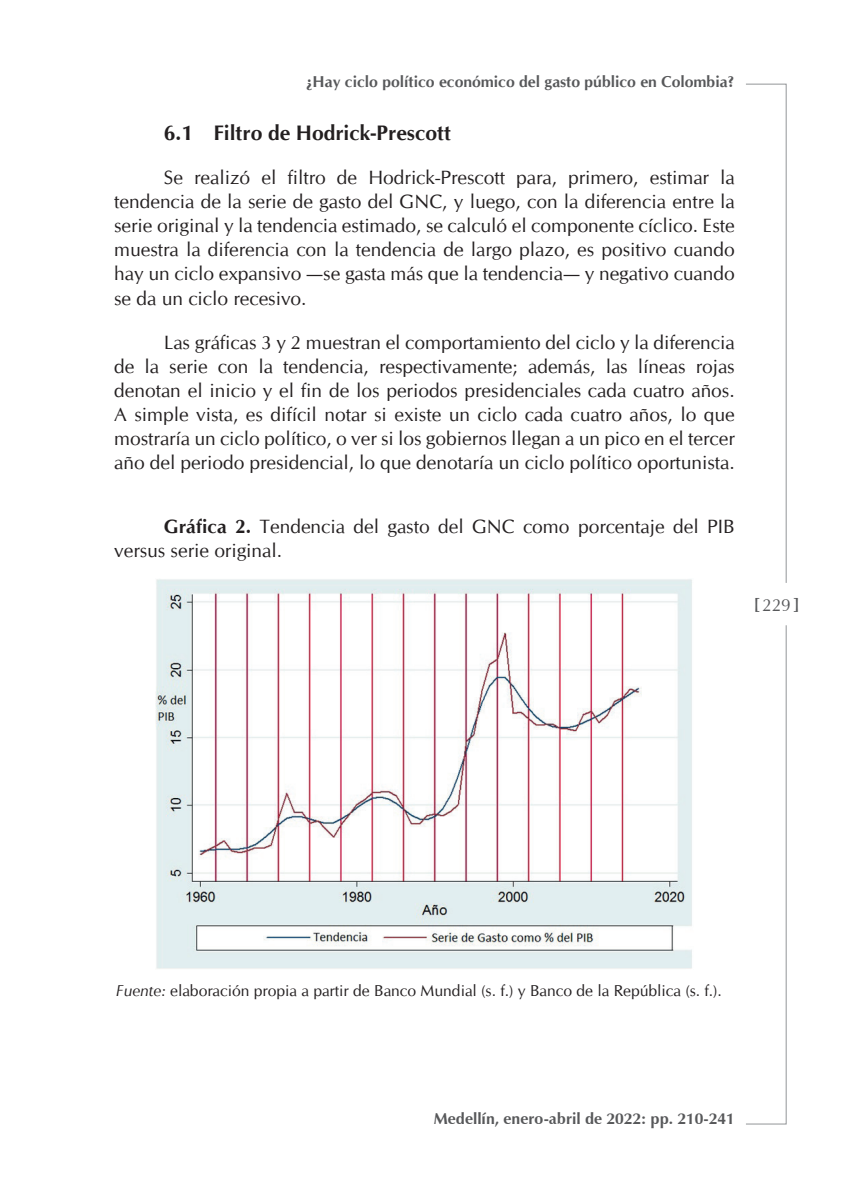
<style>
.page{position:relative;width:849px;height:1191px;background:#fff}
.page>*{position:absolute;margin:0;border:0;box-sizing:border-box;transform-origin:0 0}
.t1{font:700 21px "CG Omega";color:#231f20}
.t2{font:19.25px/24.2px "CG Omega";color:#231f20;text-align:justify}
.t3{font:17.5px "Zapf Humanist 601 BT";color:#57585a}
.t4{font:15.75px "CG Omega";color:#231f20}
.t5{font:700 15.75px "CG Omega";color:#57585a}
.t6{font:700 15.75px "Zapf Humanist 601 BT";color:#57585a}
.s1{font-weight:700}
.s2{font-style:italic}
</style>
<div class="page">
<svg style="left:746px;top:83px;width:40px;height:500px"></svg>
<svg style="left:746px;top:625px;width:40px;height:499px"></svg>
<img style="left:155px;top:579px;width:537px;height:390px">
<p class="t5" style="left:305px;top:72px;width:430px">¿Hay ciclo político económico del gasto público en Colombia?</p>
<p class="t1" style="left:164px;top:119px;width:288px">6.1 Filtro de Hodrick-Prescott</p>
<p class="t2" style="left:114px;top:165px;width:622px;text-indent:50px">Se realizó el filtro de Hodrick-Prescott para, primero, estimar la tendencia de la serie de gasto del GNC, y luego, con la diferencia entre la serie original y la tendencia estimado, se calculó el componente cíclico. Este muestra la diferencia con la tendencia de largo plazo, es positivo cuando hay un ciclo expansivo —se gasta más que la tendencia— y negativo cuando se da un ciclo recesivo.</p>
<p class="t2" style="left:114px;top:330px;width:622px;text-indent:50px">Las gráficas 3 y 2 muestran el comportamiento del ciclo y la diferencia de la serie con la tendencia, respectivamente; además, las líneas rojas denotan el inicio y el fin de los periodos presidenciales cada cuatro años.<br>A simple vista, es difícil notar si existe un ciclo cada cuatro años, lo que mostraría un ciclo político, o ver si los gobiernos llegan a un pico en el tercer año del periodo presidencial, lo que denotaría un ciclo político oportunista.</p>
<p class="t2" style="left:114px;top:515px;width:622px;text-indent:50px"><span class="s1">Gráfica 2.</span> Tendencia del gasto del GNC como porcentaje del PIB versus serie original.</p>
<p class="t3" style="left:753px;top:594px;width:47px"><span class="s1">[</span>229<span class="s1">]</span></p>
<p class="t4" style="left:116px;top:981px;width:607px"><span class="s2">Fuente:</span> elaboración propia a partir de Banco Mundial (s. f.) y Banco de la República (s. f.).</p>
<p class="t6" style="left:433px;top:1109px;width:302px">Medellín, enero-abril de 2022: pp. 210-241</p>
</div>
